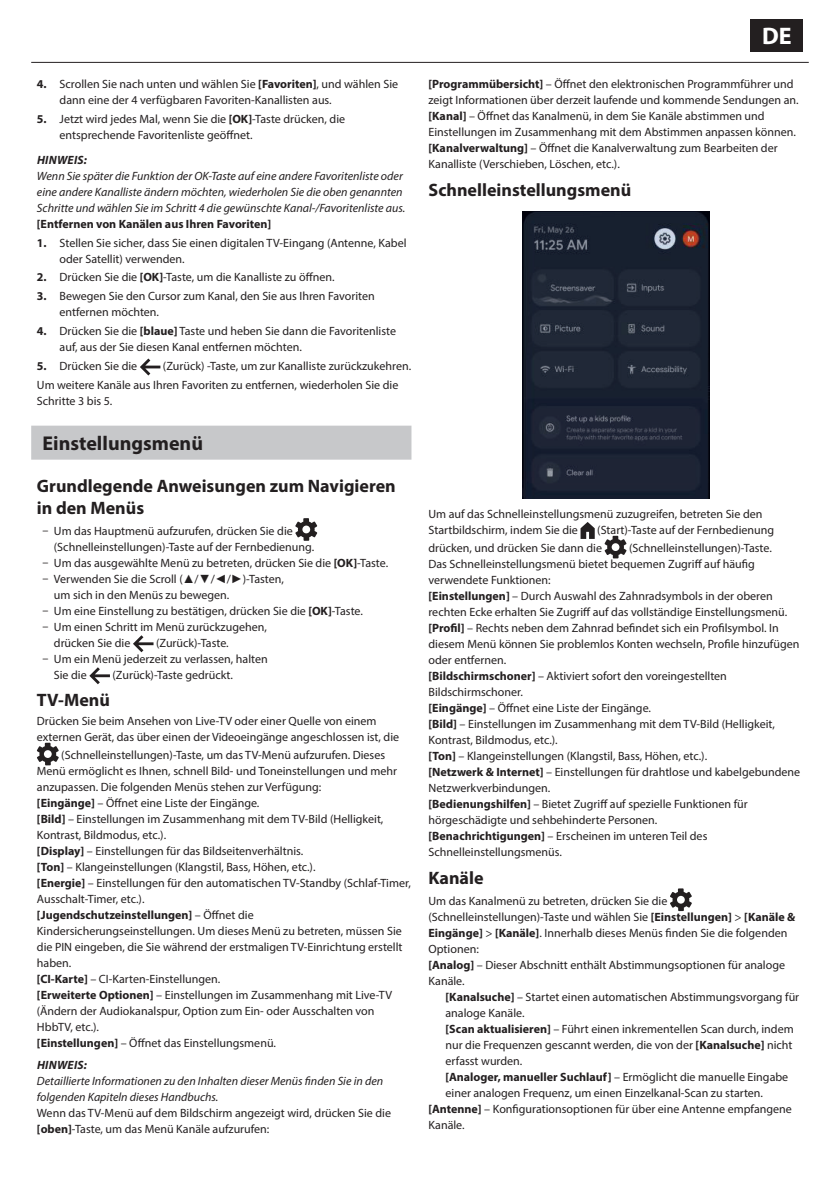
<style>
.page{position:relative;width:840px;height:1191px;background:#fff}
.page>*{position:absolute;margin:0;border:0;box-sizing:border-box;transform-origin:0 0}
.t1{font:700 24px "Myriad Pro";color:#fff}
.t2{font:700 20px "Myriad Pro";color:#231f20}
.t3{font:700 18px/22px "Myriad Pro";color:#231f20}
.t4{font:12px/16px "Myriad Pro";color:#231f20}
.t5{font:italic 12px/16px "Myriad Pro";color:#231f20}
.t6{font:700 12px "Myriad Pro";color:#231f20}
.t7{font:italic 700 12px "Myriad Pro";letter-spacing:.02em;color:#231f20}
.s1{font-weight:700}
.s2{font-family:"Arial"}
</style>
<div class="page">
<div style="left:750px;top:19px;width:52px;height:32px;background:#231f20"></div>
<div style="left:31px;top:425px;width:380px;height:34px;background:#c7c8ca"></div>
<svg style="left:140px;top:358px;width:20px;height:17px"></svg>
<svg style="left:295px;top:518px;width:22px;height:23px"></svg>
<svg style="left:133px;top:635px;width:20px;height:17px"></svg>
<svg style="left:89px;top:667px;width:21px;height:17px"></svg>
<svg style="left:37px;top:742px;width:22px;height:23px"></svg>
<img style="left:522px;top:211px;width:187px;height:287px">
<svg style="left:580px;top:522px;width:14px;height:17px"></svg>
<svg style="left:604px;top:536px;width:22px;height:22px"></svg>
<svg style="left:670px;top:888px;width:21px;height:23px"></svg>
<hr style="left:31px;top:62px;width:777px;height:1px;background:#231f20">
<p class="t4" style="left:60px;top:76px;width:340px;text-indent:-23px"><span class="s1">4.</span> Scrollen Sie nach unten und wählen Sie <span class="s1">[Favoriten]</span>, und wählen Sie dann eine der 4 verfügbaren Favoriten-Kanallisten aus.</p>
<p class="t4" style="left:60px;top:111px;width:287px;text-indent:-23px"><span class="s1">5.</span> Jetzt wird jedes Mal, wenn Sie die <span class="s1">[OK]</span>-Taste drücken, die entsprechende Favoritenliste geöffnet.</p>
<p class="t7" style="left:37px;top:152px;width:51px">HINWEIS:</p>
<p class="t5" style="left:37px;top:167px;width:370px">Wenn Sie später die Funktion der OK-Taste auf eine andere Favoritenliste oder eine andere Kanalliste ändern möchten, wiederholen Sie die oben genannten<br>Schritte und wählen Sie im Schritt 4 die gewünschte Kanal-/Favoritenliste aus.</p>
<p class="t6" style="left:37px;top:216px;width:236px">[Entfernen von Kanälen aus Ihren Favoriten]</p>
<p class="t4" style="left:60px;top:234px;width:348px;text-indent:-23px"><span class="s1">1.</span> Stellen Sie sicher, dass Sie einen digitalen TV-Eingang (Antenne, Kabel oder Satellit) verwenden.</p>
<p class="t4" style="left:37px;top:269px;width:299px"><span class="s1">2.</span> Drücken Sie die <span class="s1">[OK]</span>-Taste, um die Kanalliste zu öffnen.</p>
<p class="t4" style="left:60px;top:288px;width:316px;text-indent:-23px"><span class="s1">3.</span> Bewegen Sie den Cursor zum Kanal, den Sie aus Ihren Favoriten entfernen möchten.</p>
<p class="t4" style="left:60px;top:323px;width:338px;text-indent:-23px"><span class="s1">4.</span> Drücken Sie die <span class="s1">[blaue]</span> Taste und heben Sie dann die Favoritenliste auf, aus der Sie diesen Kanal entfernen möchten.</p>
<p class="t4" style="left:37px;top:358px;width:102px"><span class="s1">5.</span> Drücken Sie die</p>
<p class="t4" style="left:37px;top:356px;width:375px;line-height:18.8px;text-indent:126px">(Zurück) -Taste, um zur Kanalliste zurückzukehren.<br>Um weitere Kanäle aus Ihren Favoriten zu entfernen, wiederholen Sie die</p>
<p class="t4" style="left:37px;top:393px;width:77px">Schritte 3 bis 5.</p>
<h2 class="t2" style="left:43px;top:430px;width:162px">Einstellungsmenü</h2>
<h3 class="t3" style="left:37px;top:474px;width:360px">Grundlegende Anweisungen zum Navigieren in den Menüs</h3>
<p class="t4" style="left:43px;top:522px;width:251px">ū Um das Hauptmenü aufzurufen, drücken Sie die</p>
<p class="t4" style="left:54px;top:538px;width:262px">(Schnelleinstellungen)-Taste auf der Fernbedienung.</p>
<p class="t4" style="left:43px;top:554px;width:347px">ū Um das ausgewählte Menü zu betreten, drücken Sie die <span class="s1">[OK]</span>-Taste.</p>
<p class="t4" style="left:43px;top:570px;width:243px">ū Verwenden Sie die Scroll (<span class="s2">▲</span>/<span class="s2">▼</span>/<span class="s2">◄</span>/<span class="s2">►</span>)-Tasten,</p>
<p class="t4" style="left:54px;top:586px;width:177px">um sich in den Menüs zu bewegen.</p>
<p class="t4" style="left:43px;top:602px;width:322px">ū Um eine Einstellung zu bestätigen, drücken Sie die <span class="s1">[OK]</span>-Taste.</p>
<p class="t4" style="left:43px;top:618px;width:226px">ū Um einen Schritt im Menü zurückzugehen,</p>
<p class="t4" style="left:54px;top:634px;width:78px">drücken Sie die</p>
<p class="t4" style="left:156px;top:634px;width:74px">(Zurück)-Taste.</p>
<p class="t4" style="left:43px;top:650px;width:226px">ū Um ein Menü jederzeit zu verlassen, halten</p>
<p class="t4" style="left:54px;top:666px;width:34px">Sie die</p>
<p class="t4" style="left:112px;top:666px;width:122px">(Zurück)-Taste gedrückt.</p>
<h3 class="t3" style="left:37px;top:689px;width:74px">TV-Menü</h3>
<p class="t4" style="left:37px;top:713px;width:363px">Drücken Sie beim Ansehen von Live-TV oder einer Quelle von einem externen Gerät, das über einen der Videoeingänge angeschlossen ist, die</p>
<p class="t4" style="left:37px;top:747px;width:375px;text-indent:24px">(Schnelleinstellungen)-Taste, um das TV-Menü aufzurufen. Dieses Menü ermöglicht es Ihnen, schnell Bild- und Toneinstellungen und mehr anzupassen. Die folgenden Menüs stehen zur Verfügung:<br><span class="s1">[Eingänge]</span> – Öffnet eine Liste der Eingänge.<br><span class="s1">[Bild]</span> – Einstellungen im Zusammenhang mit dem TV-Bild (Helligkeit, Kontrast, Bildmodus, etc.).<br><span class="s1">[Display]</span> – Einstellungen für das Bildseitenverhältnis.<br><span class="s1">[Ton]</span> – Klangeinstellungen (Klangstil, Bass, Höhen, etc.).<br><span class="s1">[Energie]</span> – Einstellungen für den automatischen TV-Standby (Schlaf-Timer, Ausschalt-Timer, etc.).<br><span class="s1">[Jugendschutzeinstellungen]</span> – Öffnet die Kindersicherungseinstellungen. Um dieses Menü zu betreten, müssen Sie die PIN eingeben, die Sie während der erstmaligen TV-Einrichtung erstellt haben.<br><span class="s1">[CI-Karte]</span> – CI-Karten-Einstellungen.<br><span class="s1">[Erweiterte Optionen]</span> – Einstellungen im Zusammenhang mit Live-TV (Ändern der Audiokanalspur, Option zum Ein- oder Ausschalten von HbbTV, etc.).<br><span class="s1">[Einstellungen]</span> – Öffnet das Einstellungsmenü.</p>
<p class="t7" style="left:37px;top:1057px;width:51px">HINWEIS:</p>
<p class="t5" style="left:37px;top:1072px;width:347px">Detaillierte Informationen zu den Inhalten dieser Menüs finden Sie in den folgenden Kapiteln dieses Handbuchs.</p>
<p class="t4" style="left:37px;top:1104px;width:355px">Wenn das TV-Menü auf dem Bildschirm angezeigt wird, drücken Sie die <span class="s1">[oben]</span>-Taste, um das Menü Kanäle aufzurufen:</p>
<h1 class="t1" style="left:761px;top:20px;width:31px">DE</h1>
<p class="t4" style="left:428px;top:76px;width:371px"><span class="s1">[Programmübersicht]</span> – Öffnet den elektronischen Programmführer und zeigt Informationen über derzeit laufende und kommende Sendungen an. <span class="s1">[Kanal]</span> – Öffnet das Kanalmenü, in dem Sie Kanäle abstimmen und Einstellungen im Zusammenhang mit dem Abstimmen anpassen können. <span class="s1">[Kanalverwaltung]</span> – Öffnet die Kanalverwaltung zum Bearbeiten der Kanalliste (Verschieben, Löschen, etc.).</p>
<h3 class="t3" style="left:428px;top:178px;width:204px">Schnelleinstellungsmenü</h3>
<p class="t4" style="left:428px;top:506px;width:335px">Um auf das Schnelleinstellungsmenü zuzugreifen, betreten Sie den<br>Startbildschirm, indem Sie die</p>
<p class="t4" style="left:428px;top:521px;width:347px;line-height:18px;text-indent:169px">(Start)-Taste auf der Fernbedienung drücken, und drücken Sie dann die</p>
<p class="t4" style="left:428px;top:540px;width:373px;text-indent:200px">(Schnelleinstellungen)-Taste.<br>Das Schnelleinstellungsmenü bietet bequemen Zugriff auf häufig verwendete Funktionen:<br><span class="s1">[Einstellungen]</span> – Durch Auswahl des Zahnradsymbols in der oberen rechten Ecke erhalten Sie Zugriff auf das vollständige Einstellungsmenü. <span class="s1">[Profil]</span> – Rechts neben dem Zahnrad befindet sich ein Profilsymbol. In diesem Menü können Sie problemlos Konten wechseln, Profile hinzufügen oder entfernen.<br><span class="s1">[Bildschirmschoner]</span> – Aktiviert sofort den voreingestellten Bildschirmschoner.<br><span class="s1">[Eingänge]</span> – Öffnet eine Liste der Eingänge.<br><span class="s1">[Bild]</span> – Einstellungen im Zusammenhang mit dem TV-Bild (Helligkeit, Kontrast, Bildmodus, etc.).<br><span class="s1">[Ton]</span> – Klangeinstellungen (Klangstil, Bass, Höhen, etc.).<br><span class="s1">[Netzwerk &amp; Internet]</span> – Einstellungen für drahtlose und kabelgebundene Netzwerkverbindungen.<br><span class="s1">[Bedienungshilfen]</span> – Bietet Zugriff auf spezielle Funktionen für hörgeschädigte und sehbehinderte Personen.<br><span class="s1">[Benachrichtigungen]</span> – Erscheinen im unteren Teil des Schnelleinstellungsmenüs.</p>
<h3 class="t3" style="left:428px;top:866px;width:57px">Kanäle</h3>
<p class="t4" style="left:428px;top:892px;width:368px">Um das Kanalmenü zu betreten, drücken Sie die (Schnelleinstellungen)-Taste und wählen Sie <span class="s1">[Einstellungen]</span> &gt; <span class="s1">[Kanäle &amp; Eingänge]</span> &gt; <span class="s1">[Kanäle]</span>. Innerhalb dieses Menüs finden Sie die folgenden Optionen:<br><span class="s1">[Analog]</span> – Dieser Abschnitt enthält Abstimmungsoptionen für analoge Kanäle.</p>
<p class="t4" style="left:445px;top:988px;width:355px"><span class="s1">[Kanalsuche]</span> – Startet einen automatischen Abstimmungsvorgang für</p>
<p class="t4" style="left:445px;top:1004px;width:81px">analoge Kanäle.</p>
<p class="t4" style="left:445px;top:1020px;width:349px"><span class="s1">[Scan aktualisieren]</span> – Führt einen inkrementellen Scan durch, indem</p>
<p class="t4" style="left:445px;top:1036px;width:348px">nur die Frequenzen gescannt werden, die von der <span class="s1">[Kanalsuche]</span> nicht</p>
<p class="t4" style="left:445px;top:1052px;width:78px">erfasst wurden.</p>
<p class="t4" style="left:445px;top:1068px;width:344px"><span class="s1">[Analoger, manueller Suchlauf]</span> – Ermöglicht die manuelle Eingabe</p>
<p class="t4" style="left:445px;top:1084px;width:319px">einer analogen Frequenz, um einen Einzelkanal-Scan zu starten.</p>
<p class="t4" style="left:428px;top:1100px;width:365px"><span class="s1">[Antenne]</span> – Konfigurationsoptionen für über eine Antenne empfangene</p>
<p class="t4" style="left:428px;top:1116px;width:38px">Kanäle.</p>
</div>
